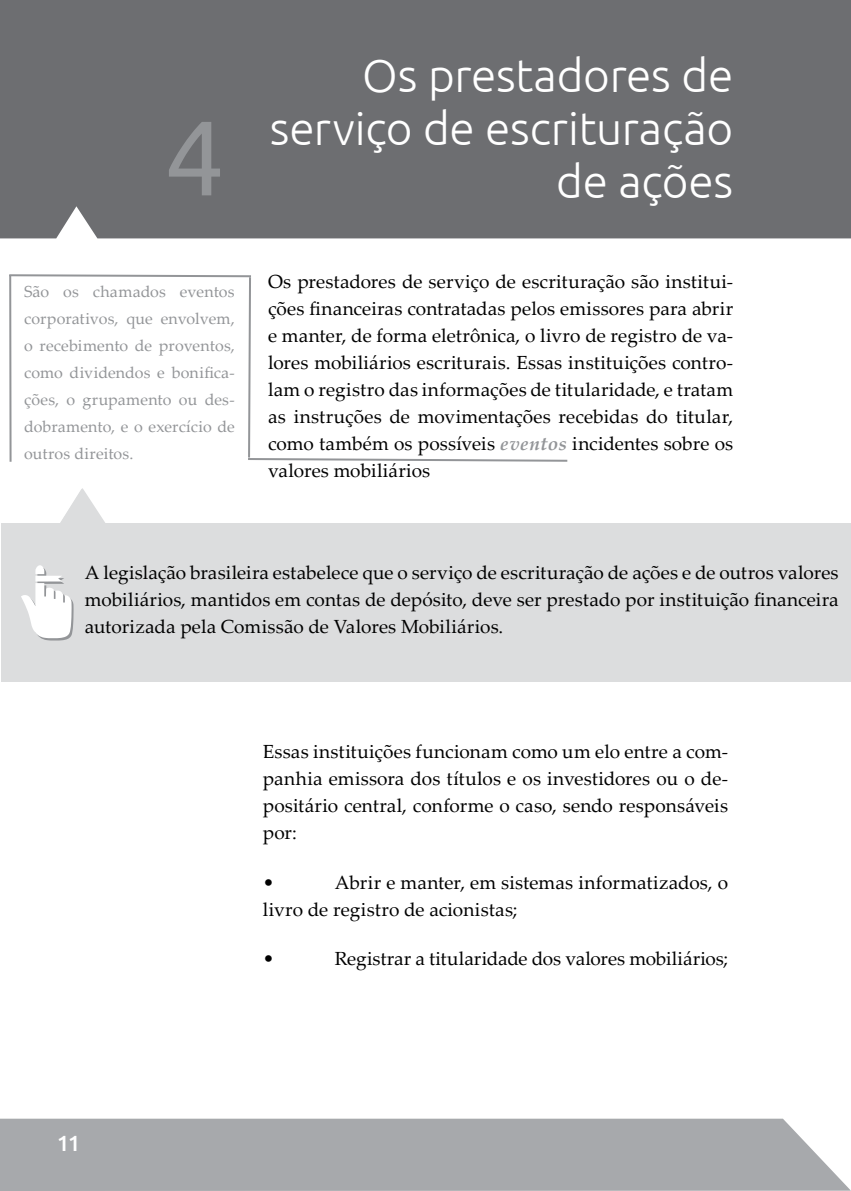
<style>
.page{position:relative;width:851px;height:1191px;background:#fff}
.page>*{position:absolute;margin:0;border:0;box-sizing:border-box;transform-origin:0 0}
.t1{font:106px "Ubuntu";color:#939598}
.t2{font:300 46px/52.8px "Ubuntu";letter-spacing:-.005em;color:#fff;text-align:right}
.t3{font:500 22px "Ubuntu";color:#fff}
.t4{font:19px/27px "Palatino Linotype";letter-spacing:.005em;color:#000;text-align:justify}
.t5{font:16px/27px "Palatino Linotype";letter-spacing:.005em;color:#939598;text-align:justify}
.s1{font-weight:700;font-style:italic;color:#939598}
</style>
<div class="page">
<div style="left:0;top:1118px;width:850px;height:73px;background:#a7a9ac"></div>
<div style="left:2px;top:522px;width:848px;height:159px;background:#dcddde"></div>
<svg style="left:21px;top:565px;width:53px;height:75px"></svg>
<div style="left:0;top:0;width:850px;height:238px;background:#6d6e71"></div>
<svg style="left:59px;top:488px;width:47px;height:35px"></svg>
<svg style="left:9px;top:274px;width:559px;height:188px"></svg>
<hr style="left:9px;top:275px;width:3px;height:187px;background:#939598">
<h1 class="t1" style="left:165px;top:93px;width:61px">4</h1>
<p class="t5" style="left:24px;top:277px;width:212px">São os chamados eventos corporativos, que envolvem, o recebimento de proventos, como dividendos e bonifica&shy;ções, o grupamento ou des&shy;dobramento, e o exercício de outros direitos.</p>
<h2 class="t2" style="left:270px;top:48px;width:465px">Os prestadores de serviço de escrituração de ações</h2>
<p class="t4" style="left:268px;top:267px;width:466px">Os prestadores de serviço de escrituração são institui&shy;ções financeiras contratadas pelos emissores para abrir e manter, de forma eletrônica, o livro de registro de va&shy;lores mobiliários escriturais. Essas instituições contro&shy;lam o registro das informações de titularidade, e tratam as instruções de movimentações recebidas do titular, como também os possíveis <span class="s1">eventos</span> incidentes sobre os valores mobiliários</p>
<p class="t4" style="left:85px;top:558px;width:755px">A legislação brasileira estabelece que o serviço de escrituração de ações e de outros valores mobiliários, mantidos em contas de depósito, deve ser prestado por instituição financeira autorizada pela Comissão de Valores Mobiliários.</p>
<p class="t3" style="left:57px;top:1129px;width:25px">11</p>
<p class="t4" style="left:263px;top:737px;width:466px">Essas instituições funcionam como um elo entre a com&shy;panhia emissora dos títulos e os investidores ou o de&shy;positário central, conforme o caso, sendo responsáveis por:</p>
<p class="t4" style="left:263px;top:868px;width:13px">•</p>
<p class="t4" style="left:263px;top:868px;width:466px;text-indent:72px">Abrir e manter, em sistemas informatizados, o livro de registro de acionistas;</p>
<p class="t4" style="left:263px;top:944px;width:13px">•</p>
<p class="t4" style="left:335px;top:944px;width:394px">Registrar a titularidade dos valores mobiliários;</p>
</div>
